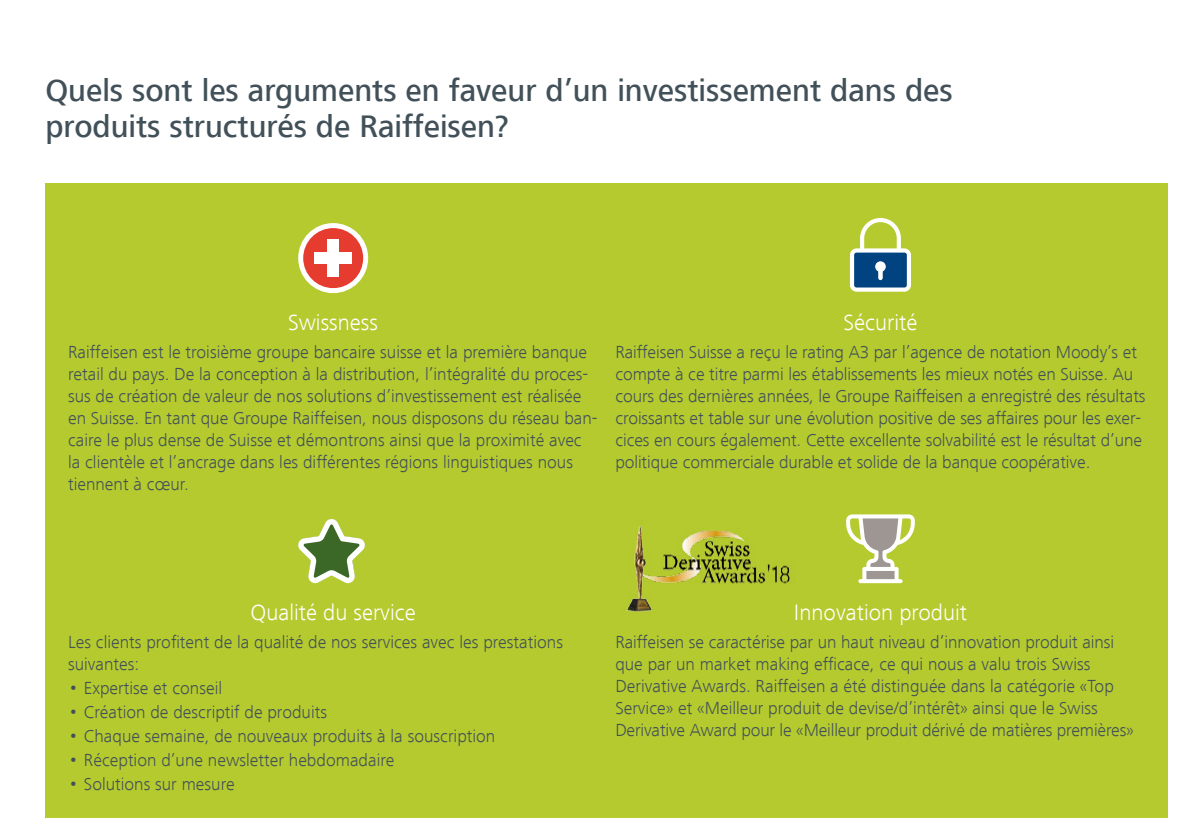
<style>
.page{position:relative;width:1191px;height:840px;background:#fff}
.page>*{position:absolute;margin:0;border:0;box-sizing:border-box;transform-origin:0 0}
.t1{font:500 32px/36px "Frutiger Next LT";color:#425159}
.t2{font:300 23px "Frutiger Next LT";color:#fff}
.t3{font:300 18px/22px "Frutiger Next LT";color:#425159}
.s1{font-size:20px}
</style>
<div class="page">
<div style="left:45px;top:183px;width:1123px;height:633px;background:#b5ca2e"></div>
<img style="left:626px;top:526px;width:164px;height:86px">
<svg style="left:850px;top:218px;width:61px;height:73px"></svg>
<svg style="left:298px;top:519px;width:67px;height:64px"></svg>
<svg style="left:298px;top:223px;width:70px;height:70px;fill:#e63c2f"></svg>
<div style="left:314px;top:252px;width:38px;height:12px;background:#fff"></div>
<div style="left:327px;top:239px;width:12px;height:38px;background:#fff"></div>
<svg style="left:846px;top:514px;width:68px;height:69px"></svg>
<h1 class="t1" style="left:45px;top:72px;width:908px">Quels sont les arguments en faveur d’un investissement dans des produits structurés de Raiffeisen?</h1>
<p class="t2" style="left:288px;top:309px;width:91px">Swissness</p>
<p class="t3" style="left:68px;top:341px;width:531px">Raiffeisen est le troisième groupe bancaire suisse et la première banque retail du pays. De la conception à la distribution, l’intégralité du proces&shy;sus de création de valeur de nos solutions d’investissement est réalisée en Suisse. En tant que Groupe Raiffeisen, nous disposons du réseau ban&shy;caire le plus dense de Suisse et démontrons ainsi que la proximité avec la clientèle et l’ancrage dans les différentes régions linguistiques nous tiennent à cœur.</p>
<p class="t2" style="left:843px;top:309px;width:75px">Sécurité</p>
<p class="t3" style="left:615px;top:341px;width:532px">Raiffeisen Suisse a reçu le rating A3 par l’agence de notation Moody’s et compte à ce titre parmi les établissements les mieux notés en Suisse. Au cours des dernières années, le Groupe Raiffeisen a enregistré des résultats croissants et table sur une évolution positive de ses affaires pour les exer&shy;cices en cours également. Cette excellente solvabilité est le résultat d’une politique commerciale durable et solide de la banque coopérative.</p>
<p class="t2" style="left:250px;top:599px;width:167px">Qualité du service</p>
<p class="t3" style="left:68px;top:630px;width:496px">Les clients profitent de la qualité de nos services avec les prestations suivantes:</p>
<p class="t3" style="left:68px;top:676px;width:156px"><span class="s1">•</span> Expertise et conseil</p>
<p class="t3" style="left:68px;top:700px;width:260px"><span class="s1">•</span> Création de descriptif de produits</p>
<p class="t3" style="left:68px;top:724px;width:429px"><span class="s1">•</span> Chaque semaine, de nouveaux produits à la souscription</p>
<p class="t3" style="left:68px;top:748px;width:328px"><span class="s1">•</span> Réception d’une newsletter hebdomadaire</p>
<p class="t3" style="left:68px;top:772px;width:168px"><span class="s1">•</span> Solutions sur mesure</p>
<p class="t2" style="left:794px;top:599px;width:175px">Innovation produit</p>
<p class="t3" style="left:615px;top:630px;width:520px">Raiffeisen se caractérise par un haut niveau d’innovation produit ainsi que par un market making efficace, ce qui nous a valu trois Swiss Derivative Awards. Raiffeisen a été distinguée dans la catégorie «Top Service» et «Meilleur produit de devise/d’intérêt» ainsi que le Swiss Derivative Award pour le «Meilleur produit dérivé de matières premières»</p>
</div>
